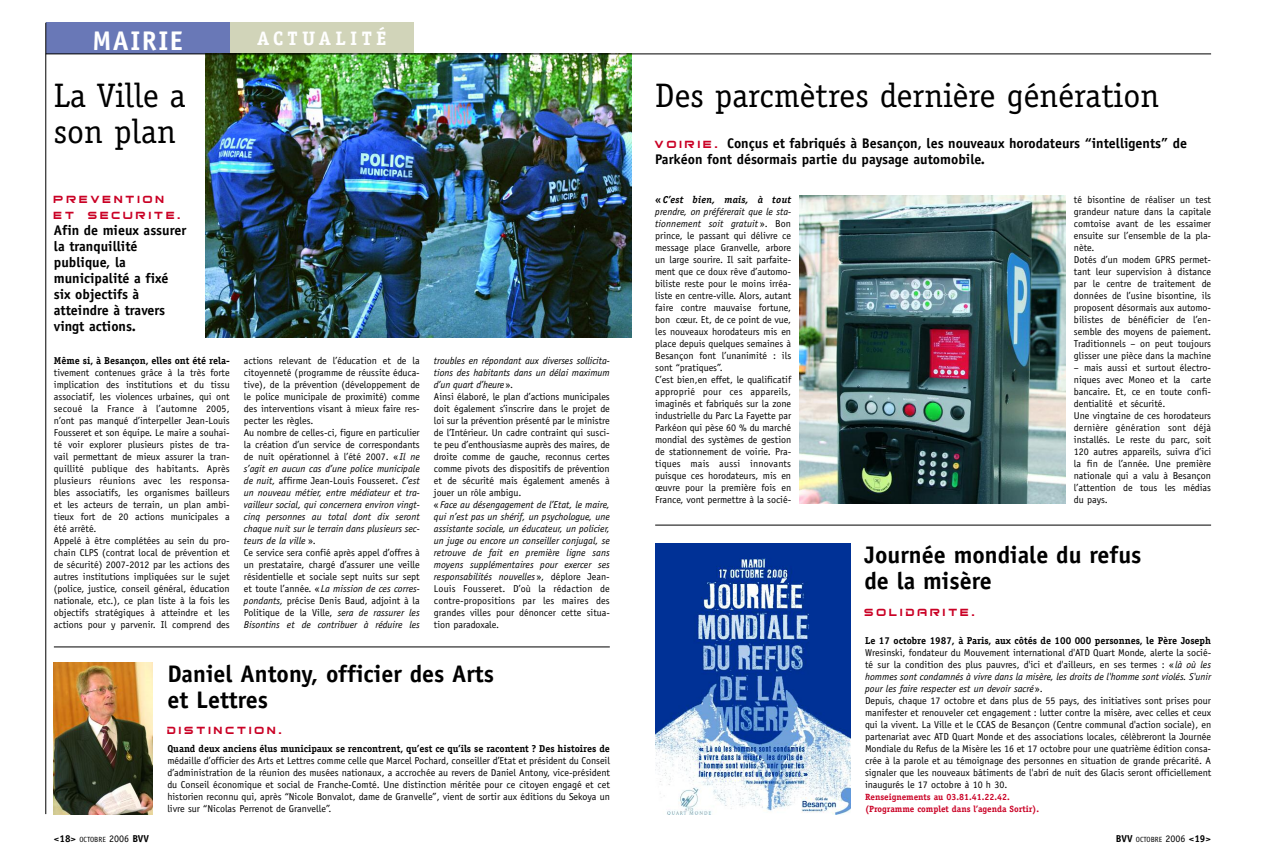
<style>
.page{position:relative;width:1265px;height:868px;background:#fff}
.page>*{position:absolute;margin:0;border:0;box-sizing:border-box;transform-origin:0 0}
.t1{font:34px/36px "Officina Serif";color:#000}
.t2{font:700 27px "Officina Sans";letter-spacing:.055em;color:#fff}
.t3{font:700 24px/26px "Officina Sans";color:#000}
.t4{font:700 19.5px "Officina Serif";letter-spacing:.22em;color:#fff}
.t5{font:700 14px/16px "Officina Sans";color:#000}
.t6{font:14px/16px "Bitsumishi";letter-spacing:.22em;color:#ca0125}
.t7{font:10px/12px "Officina Sans";color:#000}
.t8{font:700 10px "Officina Serif";color:#000}
.t9{font:700 10px "Officina Sans";color:#000}
.t10{font:italic 700 10px "Officina Serif";letter-spacing:.02em;color:#000}
.t11{font:700 9px/12px "Officina Serif";color:#ca0125}
.s1{font-style:italic}
.s2{font-weight:400;font-size:7.5px}
.s3{font-weight:400}
.s4{font-family:"Bitsumishi";font-weight:400;color:#ca0125}
.s5{font-style:normal}
</style>
<div class="page">
<div style="left:228px;top:23px;width:186px;height:31px;background:#d1d4b9"></div>
<hr style="left:655px;top:525px;width:555px;height:1px;background:#000">
<div style="left:46px;top:23px;width:184px;height:31px;background:#6978b7"></div>
<hr style="left:46px;top:23px;width:1px;height:791px;background:#000">
<img style="left:54px;top:662px;width:99px;height:152px">
<img style="left:799px;top:196px;width:266px;height:307px">
<img style="left:205px;top:55px;width:427px;height:282px">
<hr style="left:54px;top:646px;width:555px;height:1px;background:#000">
<img style="left:655px;top:543px;width:195px;height:271px">
<hr style="left:46px;top:54px;width:1164px;height:1px;background:#000">
<h2 class="t2" style="left:92px;top:31px;width:92px">MAIRIE</h2>
<h3 class="t4" style="left:257px;top:31px;width:131px">ACTUALITÉ</h3>
<h1 class="t1" style="left:54px;top:77px;width:133px">La Ville a son plan</h1>
<h3 class="t6" style="left:54px;top:191px;width:128px">PREVENTION<br>ET SECURITE.</h3>
<h3 class="t5" style="left:54px;top:223px;width:134px">Afin de mieux assurer la tranquillité publique, la municipalité a fixé six objectifs à atteindre à travers vingt actions.</h3>
<p class="t8" style="left:54px;top:356px;width:177px">Même si, à Besançon, elles ont été rela-</p>
<p class="t7" style="left:54px;top:367px;width:177px">tivement contenues grâce à la très forte implication des institutions et du tissu associatif, les violences urbaines, qui ont secoué la France à l’automne 2005, n’ont pas manqué d’interpeller Jean-Louis Fousseret et son équipe. Le maire a souhai&shy;té voir explorer plusieurs pistes de tra&shy;vail permettant de mieux assurer la tran&shy;quillité publique des habitants. Après plusieurs réunions avec les responsa&shy;bles associatifs, les organismes bailleurs et les acteurs de terrain, un plan ambi&shy;tieux fort de 20 actions municipales a été arrêté.<br>Appelé à être complétées au sein du pro&shy;chain CLPS (contrat local de prévention et de sécurité) 2007-2012 par les actions des autres institutions impliquées sur le sujet (police, justice, conseil général, éducation nationale, etc.), ce plan liste à la fois les objectifs stratégiques à atteindre et les actions pour y parvenir. Il comprend des</p>
<p class="t7" style="left:244px;top:355px;width:177px">actions relevant de l’éducation et de la citoyenneté (programme de réussite éduca&shy;tive), de la prévention (développement de le police municipale de proximité) comme des interventions visant à mieux faire res&shy;pecter les règles.<br>Au nombre de celles-ci, figure en particulier la création d’un service de correspondants de nuit opérationnel à l’été 2007. «<span class="s1">Il ne s’agit en aucun cas d’une police municipale de nuit,</span> affirme Jean-Louis Fousseret. <span class="s1">C’est un nouveau métier, entre médiateur et tra&shy;vailleur social, qui concernera environ vingt&shy;cinq personnes au total dont dix seront chaque nuit sur le terrain dans plusieurs sec&shy;teurs de la ville</span> ».<br>Ce service sera confié après appel d’offres à un prestataire, chargé d’assurer une veille résidentielle et sociale sept nuits sur sept et toute l’année. « <span class="s1">La mission de ces corres&shy;pondants,</span> précise Denis Baud, adjoint à la Politique de la Ville, <span class="s1">sera de rassurer les Bisontins et de contribuer à réduire les</span></p>
<p class="t7" style="left:434px;top:355px;width:177px"><span class="s1">troubles en répondant aux diverses sollicita&shy;tions des habitants dans un délai maximum d’un quart d’heure</span>».<br>Ainsi élaboré, le plan d’actions municipales doit également s’inscrire dans le projet de loi sur la prévention présenté par le ministre de l’Intérieur. Un cadre contraint qui susci&shy;te peu d’enthousiasme auprès des maires, de droite comme de gauche, reconnus certes comme pivots des dispositifs de prévention et de sécurité mais également amenés à jouer un rôle ambigu.<br>« <span class="s1">Face au désengagement de l’Etat, le maire, qui n’est pas un shérif, un psychologue, une assistante sociale, un éducateur, un policier, un juge ou encore un conseiller conjugal, se retrouve de fait en première ligne sans moyens supplémentaires pour exercer ses responsabilités nouvelles</span> », déplore Jean-Louis Fousseret. D’où la rédaction de contre-propositions par les maires des grandes villes pour dénoncer cette situa&shy;tion paradoxale.</p>
<p class="t9" style="left:54px;top:835px;width:97px">&lt;18&gt; <span class="s2">OCTOBRE</span> <span class="s3">2006</span> BVV</p>
<h3 class="t3" style="left:167px;top:662px;width:328px">Daniel Antony, officier des Arts et Lettres</h3>
<h3 class="t6" style="left:167px;top:722px;width:116px">DISTINCTION.</h3>
<p class="t8" style="left:167px;top:744px;width:444px">Quand deux anciens élus municipaux se rencontrent, qu’est ce qu’ils se racontent ? Des histoires de</p>
<p class="t7" style="left:167px;top:755px;width:444px;text-align:justify">médaille d’officier des Arts et Lettres comme celle que Marcel Pochard, conseiller d’Etat et président du Conseil d’administration de la réunion des musées nationaux, a accrochée au revers de Daniel Antony, vice-président du Conseil économique et social de Franche-Comté. Une distinction méritée pour ce citoyen engagé et cet historien reconnu qui, après “Nicole Bonvalot, dame de Granvelle”, vient de sortir aux éditions du Sekoya un livre sur “Nicolas Perrenot de Granvelle”.</p>
<h1 class="t1" style="left:655px;top:77px;width:505px">Des parcmètres dernière génération</h1>
<h3 class="t5" style="left:655px;top:136px;width:533px"><span class="s4">V O I R I E .</span> Conçus et fabriqués à Besançon, les nouveaux horodateurs “intelligents” de<br>Parkéon font désormais partie du paysage automobile.</h3>
<p class="t10" style="left:655px;top:196px;width:137px"><span class="s5">«</span> C’est bien, mais, à tout</p>
<p class="t7" style="left:655px;top:207px;width:137px"><span class="s1">prendre, on préférerait que le sta&shy;tionnement soit gratuit</span> ». Bon prince, le passant qui délivre ce message place Granvelle, arbore un large sourire. Il sait parfaite&shy;ment que ce doux rêve d’automo&shy;biliste reste pour le moins irréa&shy;liste en centre-ville. Alors, autant faire contre mauvaise fortune, bon cœur. Et, de ce point de vue, les nouveaux horodateurs mis en place depuis quelques semaines à<br>Besançon font l’unanimité : ils sont “pratiques”.<br>C’est bien,en effet, le qualificatif approprié pour ces appareils, imaginés et fabriqués sur la zone industrielle du Parc La Fayette par<br>Parkéon qui pèse 60 % du marché mondial des systèmes de gestion de stationnement de voirie. Pra&shy;tiques mais aussi innovants puisque ces horodateurs, mis en œuvre pour la première fois en<br>France, vont permettre à la socié-</p>
<p class="t7" style="left:1073px;top:195px;width:139px">té bisontine de réaliser un test grandeur nature dans la capitale comtoise avant de les essaimer ensuite sur l’ensemble de la pla&shy;nète.<br>Dotés d’un modem GPRS permet&shy;tant leur supervision à distance par le centre de traitement de données de l’usine bisontine, ils proposent désormais aux automo&shy;bilistes de bénéficier de l’en&shy;semble des moyens de paiement.<br>Traditionnels – on peut toujours glisser une pièce dans la machine</p>
<p class="t7" style="left:1073px;top:363px;width:139px">– mais aussi et surtout électro&shy;niques avec Moneo et la carte bancaire. Et, ce en toute confi&shy;dentialité et sécurité.<br>Une vingtaine de ces horodateurs dernière génération sont déjà installés. Le reste du parc, soit<br>120 autres appareils, suivra d’ici la fin de l’année. Une première nationale qui a valu à Besançon l’attention de tous les médias du pays.</p>
<h3 class="t3" style="left:864px;top:543px;width:278px">Journée mondiale du refus de la misère</h3>
<h3 class="t6" style="left:864px;top:604px;width:112px">SOLIDARITE.</h3>
<p class="t8" style="left:865px;top:636px;width:347px">Le 17 octobre 1987, à Paris, aux côtés de 100 000 personnes, le Père Joseph</p>
<p class="t7" style="left:865px;top:647px;width:347px">Wresinski, fondateur du Mouvement international d'ATD Quart Monde, alerte la socié&shy;té sur la condition des plus pauvres, d'ici et d'ailleurs, en ses termes : «<span class="s1">là où les hommes sont condamnés à vivre dans la misère, les droits de l'homme sont violés. S'unir pour les faire respecter est un devoir sacré</span>».<br>Depuis, chaque 17 octobre et dans plus de 55 pays, des initiatives sont prises pour manifester et renouveler cet engagement : lutter contre la misère, avec celles et ceux qui la vivent. La Ville et le CCAS de Besançon (Centre communal d'action sociale), en partenariat avec ATD Quart Monde et des associations locales, célèbreront la Journée Mondiale du Refus de la Misère les 16 et 17 octobre pour une quatrième édition consa&shy;crée à la parole et au témoignage des personnes en situation de grande précarité. A signaler que les nouveaux bâtiments de l'abri de nuit des Glacis seront officiellement inaugurés le 17 octobre à 10 h 30.</p>
<p class="t11" style="left:865px;top:791px;width:175px">Renseignements au 03.81.41.22.42. (Programme complet dans l’agenda Sortir).</p>
<p class="t9" style="left:1115px;top:835px;width:97px">BVV <span class="s2">OCTOBRE</span> <span class="s3">2006</span> &lt;19&gt;</p>
</div>
